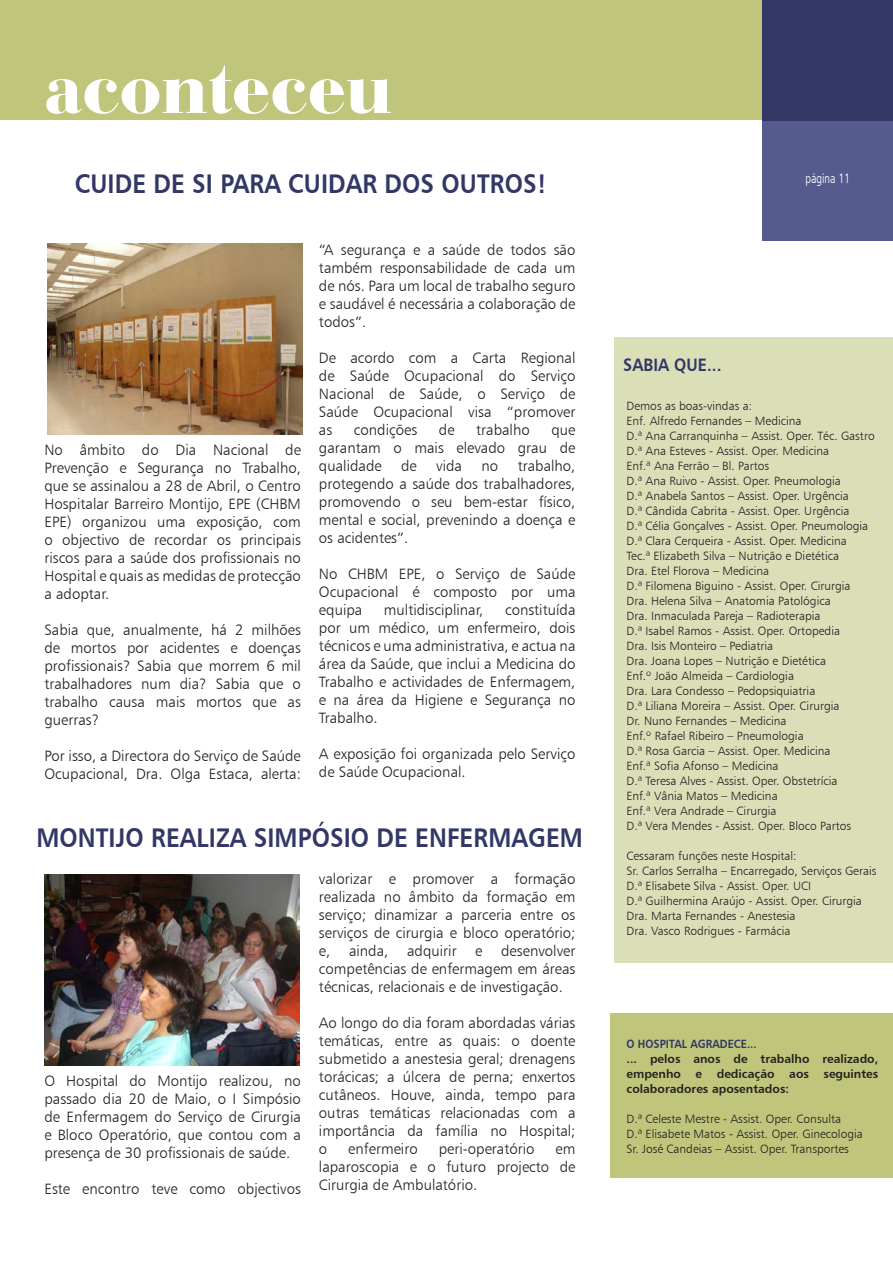
<style>
.page{position:relative;width:893px;height:1263px;background:#fff}
.page>*{position:absolute;margin:0;border:0;box-sizing:border-box;transform-origin:0 0}
.t1{font:900 75px "Bauer Bodoni BT";letter-spacing:.005em;color:#fff}
.t2{font:27px "Humanist 777 BT Bold B";letter-spacing:.005em;color:#323766;scale:.9 1}
.t3{font:18px "Humanist 777 BT Bold B";letter-spacing:.005em;color:#323766;scale:.9 1}
.t4{font:15px/18px "Humanist 777 BT Light B";color:#231f20;text-align:justify}
.t5{font:13.5px "Frut";color:#fff;scale:.9 1}
.t6{font:12px/15px "Humanist 777 BT Light B";color:#231f20}
.t7{font:12px/15px "Humanist 777 BT Bold B";color:#231f20;text-align:justify}
.t8{font:12px "Humanist 777 BT Bold B";letter-spacing:.005em;color:#323766;scale:.9 1}
</style>
<div class="page">
<div style="left:0;top:0;width:893px;height:120px;background:#bfc57b"></div>
<div style="left:762px;top:120px;width:131px;height:120px;background:#555b8e"></div>
<div style="left:762px;top:0;width:131px;height:120px;background:#323766"></div>
<div style="left:614px;top:337px;width:279px;height:626px;background:#dbdfb8"></div>
<div style="left:610px;top:1013px;width:283px;height:164px;background:#bfc57b"></div>
<img style="left:47px;top:243px;width:255px;height:192px">
<img style="left:44px;top:874px;width:256px;height:192px">
<h1 class="t1" style="left:44px;top:41px;width:349px">aconteceu</h1>
<h2 class="t2" style="left:75px;top:166px;width:526px">CUIDE DE SI PARA CUIDAR DOS OUTROS!</h2>
<p class="t5" style="left:805px;top:170px;width:51px">página 11</p>
<p class="t4" style="left:44px;top:440px;width:258px">No âmbito do Dia Nacional de Prevenção e Segurança no Trabalho, que se assinalou a 28 de Abril, o Centro Hospitalar Barreiro Montijo, EPE (CHBM EPE) organizou uma exposição, com o objectivo de recordar os principais riscos para a saúde dos profissionais no Hospital e quais as medidas de protecção a adoptar.</p>
<p class="t4" style="left:44px;top:620px;width:258px">Sabia que, anualmente, há 2 milhões de mortos por acidentes e doenças profissionais? Sabia que morrem 6 mil trabalhadores num dia? Sabia que o trabalho causa mais mortos que as guerras?</p>
<p class="t4" style="left:44px;top:746px;width:258px">Por isso, a Directora do Serviço de Saúde<br>Ocupacional, Dra. Olga Estaca, alerta:</p>
<p class="t4" style="left:319px;top:240px;width:258px">“A segurança e a saúde de todos são também responsabilidade de cada um de nós. Para um local de trabalho seguro e saudável é necessária a colaboração de todos”.</p>
<p class="t4" style="left:319px;top:348px;width:258px">De acordo com a Carta Regional de Saúde Ocupacional do Serviço Nacional de Saúde, o Serviço de Saúde Ocupacional visa “promover as</p>
<p class="t4" style="left:354px;top:420px;width:65px">condições</p>
<p class="t4" style="left:439px;top:420px;width:17px">de</p>
<p class="t4" style="left:476px;top:420px;width:55px">trabalho</p>
<p class="t4" style="left:319px;top:420px;width:258px;text-indent:232px">que garantam o mais elevado grau de qualidade</p>
<p class="t4" style="left:319px;top:456px;width:258px;text-indent:199px">trabalho, protegendo a saúde dos trabalhadores, promovendo o seu bem-estar físico, mental e social, prevenindo a doença e os acidentes”.</p>
<p class="t4" style="left:319px;top:564px;width:258px">No CHBM EPE, o Serviço de Saúde Ocupacional é composto por uma equipa</p>
<p class="t4" style="left:401px;top:456px;width:17px">de</p>
<p class="t4" style="left:436px;top:456px;width:27px">vida</p>
<p class="t4" style="left:482px;top:456px;width:18px">no</p>
<p class="t4" style="left:319px;top:600px;width:258px;text-indent:186px">constituída por um médico, um enfermeiro, dois técnicos e uma administrativa, e actua na área da Saúde, que inclui a Medicina do Trabalho e actividades de Enfermagem, e na área da Higiene e Segurança no Trabalho.</p>
<p class="t4" style="left:319px;top:744px;width:258px">A exposição foi organizada pelo Serviço de Saúde Ocupacional.</p>
<p class="t4" style="left:384px;top:600px;width:101px">multidisciplinar,</p>
<h2 class="t2" style="left:36px;top:820px;width:609px">MONTIJO REALIZA SIMPÓSIO DE ENFERMAGEM</h2>
<p class="t4" style="left:44px;top:1071px;width:258px">O Hospital do Montijo realizou, no passado dia 20 de Maio, o I Simpósio de Enfermagem do Serviço de Cirurgia e Bloco Operatório, que contou com a presença de 30 profissionais de saúde.</p>
<p class="t4" style="left:44px;top:1179px;width:258px">Este encontro teve como objectivos</p>
<p class="t4" style="left:319px;top:870px;width:258px">valorizar e promover a formação realizada no âmbito da formação em serviço; dinamizar a parceria entre os serviços de cirurgia e bloco operatório; e, ainda, adquirir e desenvolver competências de enfermagem em áreas técnicas, relacionais e de investigação.</p>
<p class="t4" style="left:319px;top:1014px;width:258px">Ao longo do dia foram abordadas várias temáticas, entre as quais: o doente submetido a anestesia geral; drenagens torácicas; a úlcera de perna; enxertos cutâneos. Houve, ainda, tempo para outras temáticas relacionadas com a importância da família no Hospital; o</p>
<p class="t4" style="left:348px;top:1140px;width:71px">enfermeiro</p>
<p class="t4" style="left:439px;top:1140px;width:97px">peri-operatório</p>
<p class="t4" style="left:319px;top:1140px;width:258px;text-indent:237px">em laparoscopia e o futuro projecto de Cirurgia de Ambulatório.</p>
<p class="t3" style="left:623px;top:353px;width:111px">SABIA QUE...</p>
<p class="t6" style="left:626px;top:398px;width:250px">Demos as boas-vindas a:<br>Enf. Alfredo Fernandes – Medicina<br>D.ª Ana Carranquinha – Assist. Oper. Téc. Gastro D.ª Ana Esteves - Assist. Oper. Medicina<br>Enf.ª Ana Ferrão – Bl. Partos<br>D.ª Ana Ruivo - Assist. Oper. Pneumologia<br>D.ª Anabela Santos – Assist. Oper. Urgência<br>D.ª Cândida Cabrita - Assist. Oper. Urgência<br>D.ª Célia Gonçalves - Assist. Oper. Pneumologia D.ª Clara Cerqueira - Assist. Oper. Medicina<br>Tec.ª Elizabeth Silva – Nutrição e Dietética<br>Dra. Etel Florova – Medicina<br>D.ª Filomena Biguino - Assist. Oper. Cirurgia Dra. Helena Silva – Anatomia Patológica<br>Dra. Inmaculada Pareja – Radioterapia<br>D.ª Isabel Ramos - Assist. Oper. Ortopedia<br>Dra. Isis Monteiro – Pediatria<br>Dra. Joana Lopes – Nutrição e Dietética<br>Enf.º João Almeida – Cardiologia<br>Dra. Lara Condesso – Pedopsiquiatria<br>D.ª Liliana Moreira – Assist. Oper. Cirurgia<br>Dr. Nuno Fernandes – Medicina<br>Enf.º Rafael Ribeiro – Pneumologia<br>D.ª Rosa Garcia – Assist. Oper. Medicina<br>Enf.ª Sofia Afonso – Medicina<br>D.ª Teresa Alves - Assist. Oper. Obstetrícia<br>Enf.ª Vânia Matos – Medicina<br>Enf.ª Vera Andrade – Cirurgia<br>D.ª Vera Mendes - Assist. Oper. Bloco Partos</p>
<p class="t6" style="left:626px;top:848px;width:251px">Cessaram funções neste Hospital:<br>Sr. Carlos Serralha – Encarregado, Serviços Gerais D.ª Elisabete Silva - Assist. Oper. UCI<br>D.ª Guilhermina Araújo - Assist. Oper. Cirurgia Dra. Marta Fernandes - Anestesia<br>Dra. Vasco Rodrigues - Farmácia</p>
<p class="t8" style="left:626px;top:1036px;width:146px">O HOSPITAL AGRADECE...</p>
<p class="t7" style="left:626px;top:1051px;width:253px">... pelos anos de trabalho realizado, empenho e dedicação aos seguintes colaboradores aposentados:</p>
<p class="t6" style="left:626px;top:1111px;width:238px">D.ª Celeste Mestre - Assist. Oper. Consulta<br>D.ª Elisabete Matos - Assist. Oper. Ginecologia<br>Sr. José Candeias – Assist. Oper. Transportes</p>
</div>
